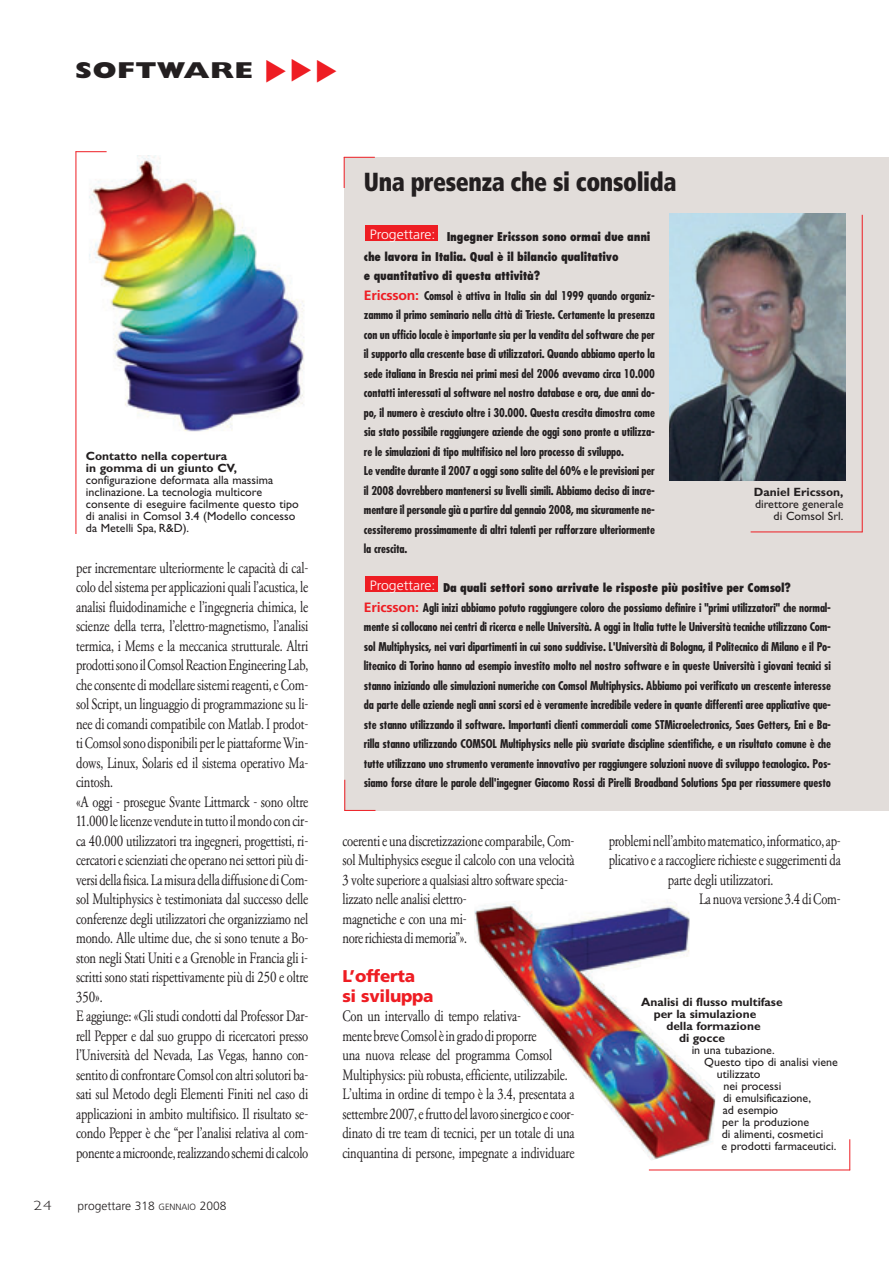
<style>
.page{position:relative;width:889px;height:1277px;background:#fff}
.page>*{position:absolute;margin:0;border:0;box-sizing:border-box;transform-origin:0 0}
.t1{font:900 condensed 26.1px "Frutiger LT";letter-spacing:-.015em;color:#231f20;scale:.9 1}
.t2{font:800 23.1px "Gill Sans";letter-spacing:.015em;color:#231f20;scale:1.27 1}
.t3{font:900 16.95px/19.5px "Frutiger LT";letter-spacing:-.02em;color:#ee1d23}
.t4{font:15.75px/19.5px "Garamond Classico";letter-spacing:-.015em;color:#231f20;scale:.78 1}
.t5{font:300 13.5px "Frutiger LT";color:#fff;scale:1.04 1}
.t6{font:300 13.5px "Gill Sans";color:#231f20;scale:1.27 1}
.t7{font:12px/12px "Gill Sans";color:#231f20}
.t8{font:700 12px/12px "Gill Sans";color:#231f20}
.t9{font:300 12px "Frutiger LT";color:#231f20}
.t10{font:700 condensed 11.85px/19.5px "Futura LT";letter-spacing:-.015em;color:#231f20}
.s1{font-size:9px}
.s2{font-weight:800}
.s3{font-family:"Frutiger LT";font-stretch:normal;font-size:13.5px;color:#ee1d23}
</style>
<div class="page">
<img style="left:89px;top:156px;width:216px;height:276px">
<div style="left:344px;top:157px;width:545px;height:654px;background:#e2ddda"></div>
<div style="left:365px;top:576px;width:73px;height:16px;background:#ee1d23"></div>
<div style="left:365px;top:225px;width:73px;height:16px;background:#ee1d23"></div>
<img style="left:670px;top:214px;width:175px;height:266px">
<hr style="left:344px;top:157px;width:31px;height:1px;background:#ee1d23">
<hr style="left:344px;top:157px;width:1px;height:31px;background:#ee1d23">
<hr style="left:344px;top:780px;width:1px;height:31px;background:#ee1d23">
<hr style="left:344px;top:810px;width:31px;height:1px;background:#ee1d23">
<hr style="left:750px;top:531px;width:112px;height:1px;background:#ee1d23">
<hr style="left:862px;top:215px;width:1px;height:317px;background:#ee1d23">
<hr style="left:76px;top:151px;width:31px;height:1px;background:#ee1d23">
<hr style="left:76px;top:151px;width:1px;height:383px;background:#ee1d23">
<img style="left:474px;top:902px;width:242px;height:258px">
<hr style="left:649px;top:1169px;width:201px;height:1px;background:#ee1d23">
<hr style="left:849px;top:1139px;width:1px;height:31px;background:#ee1d23">
<h2 class="t2" style="left:75px;top:63px;width:142px">SOFTWARE</h2>
<p class="t6" style="left:33px;top:1201px;width:16px">24</p>
<p class="t8" style="left:86px;top:451px;width:152px">Contatto nella copertura in gomma di un giunto CV,</p>
<p class="t7" style="left:86px;top:475px;width:214px">configurazione deformata alla massima inclinazione. La tecnologia multicore consente di eseguire facilmente questo tipo di analisi in Comsol 3.4 (Modello concesso da Metelli Spa, R&amp;D).</p>
<p class="t4" style="left:76px;top:559px;width:299px">per incrementare ulteriormente le capacità di cal&shy;colo del sistema per applicazioni quali l’acustica, le analisi fluidodinamiche e l’ingegneria chimica, le scienze della terra, l’elettro-magnetismo, l’analisi termica, i Mems e la meccanica strutturale. Altri prodotti sono il Comsol Reaction Engineering Lab, che consente di modellare sistemi reagenti, e Com&shy;sol Script, un linguaggio di programmazione su li&shy;nee di comandi compatibile con Matlab. I prodot&shy;ti Comsol sono disponibili per le piattaforme Win&shy;dows, Linux, Solaris ed il sistema operativo Ma&shy;cintosh.<br>«A oggi - prosegue Svante Littmarck - sono oltre 11.000 le licenze vendute in tutto il mondo con cir&shy;ca 40.000 utilizzatori tra ingegneri, progettisti, ri&shy;cercatori e scienziati che operano nei settori più di&shy;versi della fisica. La misura della diffusione di Com&shy;sol Multiphysics è testimoniata dal successo delle conferenze degli utilizzatori che organizziamo nel mondo. Alle ultime due, che si sono tenute a Bo&shy;ston negli Stati Uniti e a Grenoble in Francia gli i&shy;scritti sono stati rispettivamente più di 250 e oltre 350».<br>E aggiunge: «Gli studi condotti dal Professor Dar&shy;rell Pepper e dal suo gruppo di ricercatori presso l’Università del Nevada, Las Vegas, hanno con&shy;sentito di confrontare Comsol con altri solutori ba&shy;sati sul Metodo degli Elementi Finiti nel caso di applicazioni in ambito multifisico. Il risultato se&shy;condo Pepper è che “per l’analisi relativa al com&shy;ponente a microonde, realizzando schemi di calcolo</p>
<p class="t9" style="left:78px;top:1201px;width:150px">progettare 318 <span class="s1">GENNAIO</span> 2008</p>
<h1 class="t1" style="left:364px;top:171px;width:349px">Una presenza che si consolida</h1>
<p class="t10" style="left:364px;top:228px;width:292px;text-indent:83px"><span class="s2">Ingegner Ericsson sono ormai due anni che lavora in Italia. Qual è il bilancio qualitativo<br>e quantitativo di questa attività?<br></span><span class="s3">Ericsson:</span> Comsol è attiva in Italia sin dal 1999 quando organiz&shy;zammo il primo seminario nella città di Trieste. Certamente la presenza con un ufficio locale è importante sia per la vendita del software che per il supporto alla crescente base di utilizzatori. Quando abbiamo aperto la sede italiana in Brescia nei primi mesi del 2006 avevamo circa 10.000 contatti interessati al software nel nostro database e ora, due anni do&shy;po, il numero è cresciuto oltre i 30.000. Questa crescita dimostra come sia stato possibile raggiungere aziende che oggi sono pronte a utilizza&shy;re le simulazioni di tipo multifisico nel loro processo di sviluppo.<br>Le vendite durante il 2007 a oggi sono salite del 60% e le previsioni per il 2008 dovrebbero mantenersi su livelli simili. Abbiamo deciso di incre&shy;mentare il personale già a partire dal gennaio 2008, ma sicuramente ne&shy;cessiteremo prossimamente di altri talenti per rafforzare ulteriormente la crescita.</p>
<p class="t10" style="left:364px;top:579px;width:468px;text-indent:79px"><span class="s2">Da quali settori sono arrivate le risposte più positive per Comsol?<br></span><span class="s3">Ericsson:</span> Agli inizi abbiamo potuto raggiungere coloro che possiamo definire i "primi utilizzatori" che normal&shy;mente si collocano nei centri di ricerca e nelle Università. A oggi in Italia tutte le Università tecniche utilizzano Com&shy;sol Multiphysics, nei vari dipartimenti in cui sono suddivise. L'Università di Bologna, il Politecnico di Milano e il Po&shy;litecnico di Torino hanno ad esempio investito molto nel nostro software e in queste Università i giovani tecnici si stanno iniziando alle simulazioni numeriche con Comsol Multiphysics. Abbiamo poi verificato un crescente interesse da parte delle aziende negli anni scorsi ed è veramente incredibile vedere in quante differenti aree applicative que&shy;ste stanno utilizzando il software. Importanti clienti commerciali come STMicroelectronics, Saes Getters, Eni e Ba&shy;rilla stanno utilizzando COMSOL Multiphysics nelle più svariate discipline scientifiche, e un risultato comune è che tutte utilizzano uno strumento veramente innovativo per raggiungere soluzioni nuove di sviluppo tecnologico. Pos&shy;siamo forse citare le parole dell'ingegner Giacomo Rossi di Pirelli Broadband Solutions Spa per riassumere questo</p>
<p class="t5" style="left:370px;top:228px;width:65px">Progettare:</p>
<p class="t8" style="left:754px;top:487px;width:91px">Daniel Ericsson,</p>
<p class="t7" style="left:755px;top:499px;width:90px;text-align:right">direttore generale di Comsol Srl.</p>
<p class="t5" style="left:370px;top:579px;width:65px">Progettare:</p>
<p class="t4" style="left:342px;top:832px;width:299px">coerenti e una discretizzazione comparabile, Com&shy;sol Multiphysics esegue il calcolo con una velocità 3 volte superiore a qualsiasi altro software specia&shy;lizzato nelle analisi elettro-<br>magnetiche e con una mi-<br>nore richiesta di memoria”».</p>
<h3 class="t3" style="left:342px;top:968px;width:93px">L’offerta<br>si sviluppa</h3>
<p class="t4" style="left:342px;top:1008px;width:299px">Con un intervallo di tempo relativa-<br>mente breve Comsol è in grado di proporre<br>una nuova release del programma Comsol Multiphysics: più robusta, efficiente, utilizzabile.<br>L’ultima in ordine di tempo è la 3.4, presentata a settembre 2007, e frutto del lavoro sinergico e coor&shy;dinato di tre team di tecnici, per un totale di una cinquantina di persone, impegnate a individuare</p>
<h3 class="t4" style="left:608px;top:832px;width:299px">problemi nell’ambito matematico, informatico, ap-</h3>
<h3 class="t4" style="left:608px;top:852px;width:299px">plicativo e a raccogliere richieste e suggerimenti da</h3>
<h3 class="t4" style="left:668px;top:871px;width:136px">parte degli utilizzatori.</h3>
<h3 class="t4" style="left:699px;top:891px;width:183px">La nuova versione 3.4 di Com-</h3>
<p class="t8" style="left:641px;top:997px;width:143px">Analisi di flusso multifase</p>
<p class="t8" style="left:653px;top:1009px;width:104px">per la simulazione</p>
<p class="t8" style="left:666px;top:1021px;width:96px">della formazione</p>
<p class="t8" style="left:679px;top:1033px;width:48px">di gocce</p>
<p class="t7" style="left:691px;top:1045px;width:85px">in una tubazione.</p>
<p class="t7" style="left:704px;top:1057px;width:135px">Questo tipo di analisi viene</p>
<p class="t7" style="left:717px;top:1069px;width:45px">utilizzato</p>
<p class="t7" style="left:723px;top:1081px;width:59px">nei processi</p>
<p class="t7" style="left:723px;top:1093px;width:90px">di emulsificazione,</p>
<p class="t7" style="left:722px;top:1105px;width:57px">ad esempio</p>
<p class="t7" style="left:722px;top:1117px;width:88px">per la produzione</p>
<p class="t7" style="left:722px;top:1129px;width:103px">di alimenti, cosmetici</p>
<p class="t7" style="left:721px;top:1141px;width:116px">e prodotti farmaceutici.</p>
</div>
